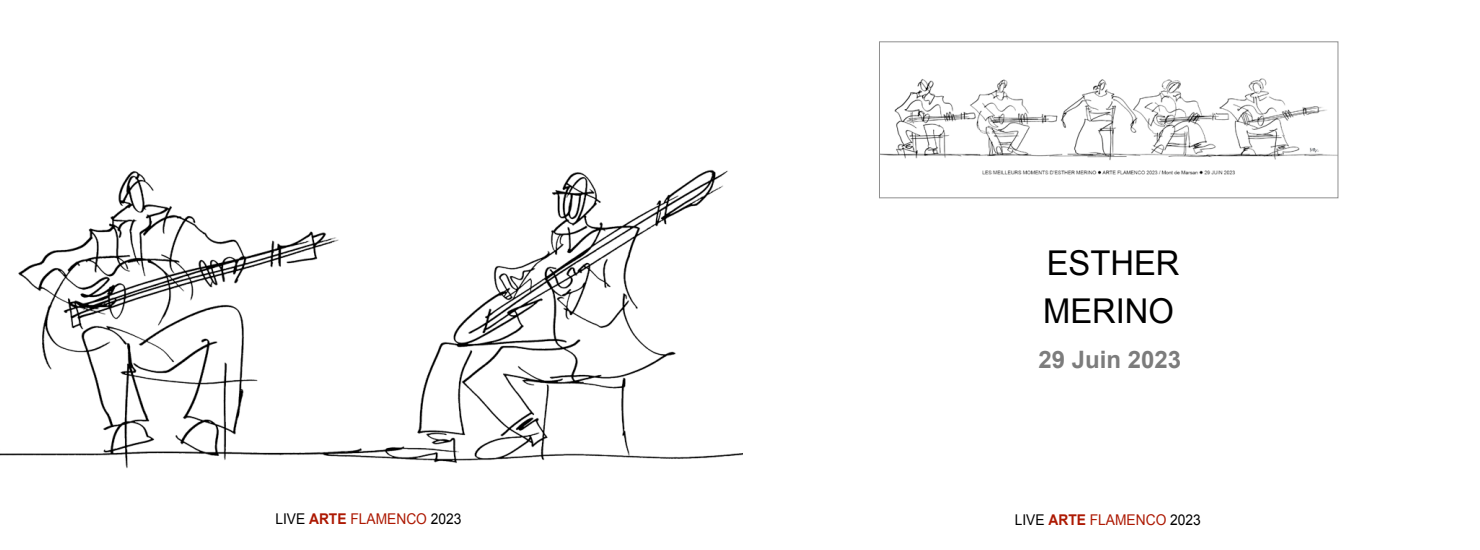
<style>
.page{position:relative;width:1480px;height:550px;background:#fff}
.page>*{position:absolute;margin:0;border:0;box-sizing:border-box;transform-origin:0 0}
.t1{font:34.2px/48px "Arial";color:#000;scale:.96 1}
.t2{font:700 24px "Arial";color:#7c7c7c}
.t3{font:14.8px "Arial";color:#000;scale:.93 1}
.s1{font-weight:700;color:#ad1903}
.s2{color:#ad1903}
</style>
<div class="page">
<img style="left:0;top:169px;width:742px;height:299px">
<img style="left:881px;top:78px;width:455px;height:97px">
<div style="left:879px;top:42px;width:459px;height:156px;border:1px solid #909090"></div>
<h1 class="t1" style="left:1043px;top:239px;width:144px">ESTHER<br>MERINO</h1>
<h2 class="t2" style="left:1038px;top:344px;width:144px">29 Juin 2023</h2>
<p class="t3" style="left:275px;top:509px;width:202px">LIVE <span class="s1">ARTE</span> <span class="s2">FLAMENCO</span> 2023</p>
<p class="t3" style="left:1015px;top:510px;width:202px">LIVE <span class="s1">ARTE</span> <span class="s2">FLAMENCO</span> 2023</p>
</div>
